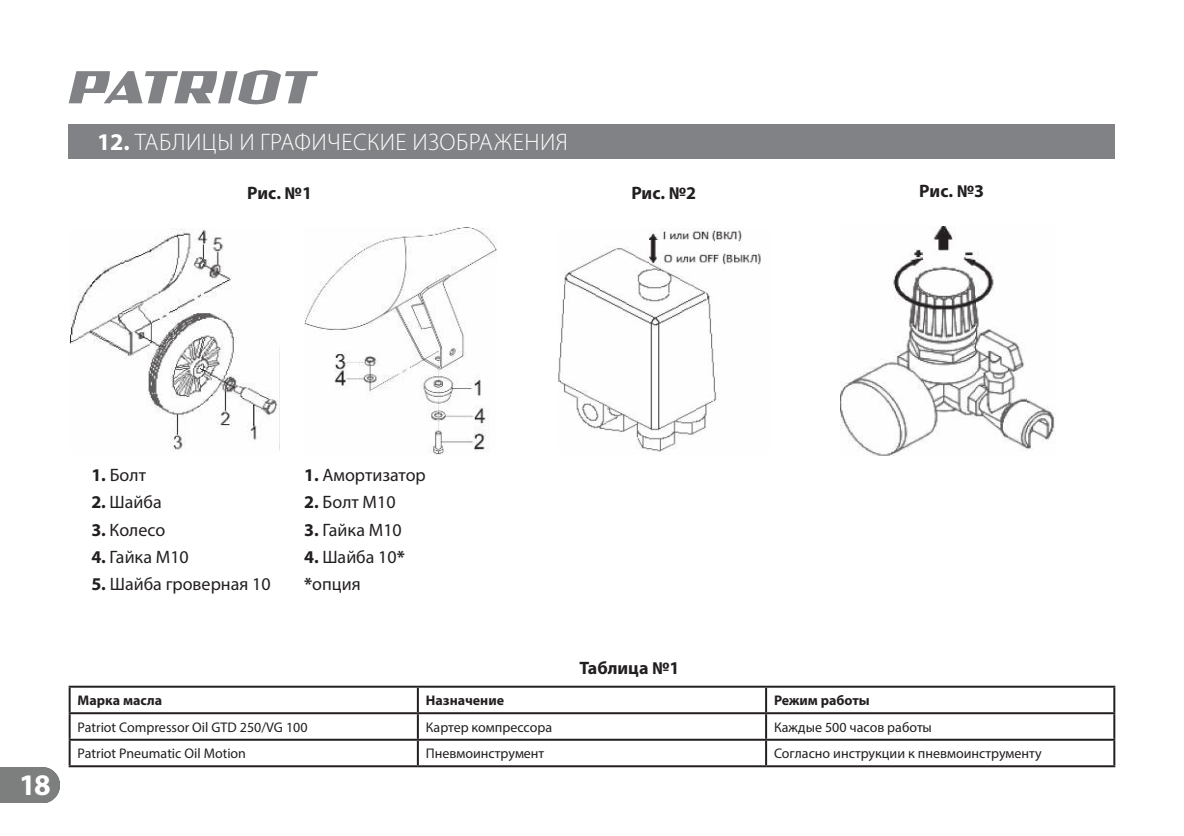
<style>
.page{position:relative;width:1184px;height:836px;background:#fff}
.page>*{position:absolute;margin:0;border:0;box-sizing:border-box;transform-origin:0 0}
.t1{font:700 30px "Myriad Pro";color:#fff}
.t2{font:300 24px "Myriad Pro";letter-spacing:.02em;color:#fff}
.t3{font:18px/27.2px "Myriad Pro";color:#231f20}
.t4{font:700 18px "Myriad Pro";color:#231f20}
.t5{font:14px "Myriad Pro";color:#231f20}
.t6{font:700 14px "Myriad Pro";color:#231f20}
.s1{font-weight:700}
</style>
<div class="page">
<div style="left:0;top:767px;width:59px;height:34px;background:#7d7e7e"></div>
<svg style="left:69px;top:70px;width:249px;height:34px"></svg>
<div style="left:69px;top:124px;width:1046px;height:34px;background:#808285"></div>
<img style="left:70px;top:228px;width:210px;height:224px">
<img style="left:304px;top:228px;width:193px;height:226px">
<img style="left:558px;top:229px;width:203px;height:223px">
<img style="left:840px;top:227px;width:216px;height:228px">
<hr style="left:69px;top:685px;width:349px;height:2px;background:#231f20">
<hr style="left:69px;top:687px;width:2px;height:25px;background:#231f20">
<hr style="left:418px;top:685px;width:348px;height:2px;background:#231f20">
<hr style="left:417px;top:687px;width:2px;height:25px;background:#231f20">
<hr style="left:766px;top:685px;width:349px;height:2px;background:#231f20">
<hr style="left:765px;top:687px;width:2px;height:25px;background:#231f20">
<hr style="left:1113px;top:687px;width:2px;height:25px;background:#231f20">
<hr style="left:69px;top:712px;width:349px;height:2px;background:#231f20">
<hr style="left:69px;top:714px;width:2px;height:24px;background:#231f20">
<hr style="left:418px;top:712px;width:348px;height:2px;background:#231f20">
<hr style="left:417px;top:714px;width:2px;height:24px;background:#231f20">
<hr style="left:766px;top:712px;width:349px;height:2px;background:#231f20">
<hr style="left:765px;top:714px;width:2px;height:24px;background:#231f20">
<hr style="left:1113px;top:714px;width:2px;height:24px;background:#231f20">
<hr style="left:69px;top:738px;width:349px;height:2px;background:#231f20">
<hr style="left:69px;top:740px;width:2px;height:25px;background:#231f20">
<hr style="left:418px;top:738px;width:348px;height:2px;background:#231f20">
<hr style="left:417px;top:740px;width:2px;height:25px;background:#231f20">
<hr style="left:766px;top:738px;width:349px;height:2px;background:#231f20">
<hr style="left:765px;top:740px;width:2px;height:25px;background:#231f20">
<hr style="left:1113px;top:740px;width:2px;height:25px;background:#231f20">
<hr style="left:69px;top:765px;width:349px;height:2px;background:#231f20">
<hr style="left:418px;top:765px;width:348px;height:2px;background:#231f20">
<hr style="left:766px;top:765px;width:349px;height:2px;background:#231f20">
<h2 class="t2" style="left:97px;top:131px;width:472px"><span class="s1">12.</span> Таблицы и ГрафиЧесКие изображения</h2>
<p class="t4" style="left:247px;top:184px;width:66px">Рис. №1</p>
<p class="t4" style="left:631px;top:184px;width:66px">Рис. №2</p>
<p class="t4" style="left:919px;top:182px;width:66px">Рис. №3</p>
<h1 class="t1" style="left:19px;top:770px;width:33px">18</h1>
<p class="t3" style="left:91px;top:462px;width:56px"><span class="s1">1.</span> Болт</p>
<p class="t3" style="left:91px;top:489px;width:72px"><span class="s1">2.</span> шайба</p>
<p class="t3" style="left:91px;top:516px;width:75px"><span class="s1">3.</span> Колесо</p>
<p class="t3" style="left:91px;top:544px;width:99px"><span class="s1">4.</span> Гайка М10</p>
<p class="t3" style="left:91px;top:571px;width:181px"><span class="s1">5.</span> шайба гроверная 10</p>
<p class="t3" style="left:304px;top:462px;width:123px"><span class="s1">1.</span> Амортизатор</p>
<p class="t3" style="left:304px;top:489px;width:93px"><span class="s1">2.</span> Болт М10</p>
<p class="t3" style="left:304px;top:516px;width:99px"><span class="s1">3.</span> Гайка М10</p>
<p class="t3" style="left:304px;top:544px;width:102px"><span class="s1">4.</span> шайба 10<span class="s1">* *</span>опция</p>
<p class="t4" style="left:579px;top:659px;width:102px">таблица №1</p>
<p class="t6" style="left:78px;top:693px;width:86px">марка масла</p>
<p class="t6" style="left:426px;top:693px;width:80px">Назначение</p>
<p class="t6" style="left:774px;top:693px;width:97px">Режим работы</p>
<p class="t5" style="left:78px;top:720px;width:231px">Patriot Compressor Oil GTD 250/VG 100</p>
<p class="t5" style="left:426px;top:720px;width:128px">Картер компрессора</p>
<p class="t5" style="left:774px;top:720px;width:159px">Каждые 500 часов работы</p>
<p class="t5" style="left:78px;top:746px;width:170px">Patriot Pneumatic Oil Motion</p>
<p class="t5" style="left:426px;top:746px;width:120px">Пневмоинструмент</p>
<p class="t5" style="left:774px;top:746px;width:269px">Согласно инструкции к пневмоинструменту</p>
</div>
